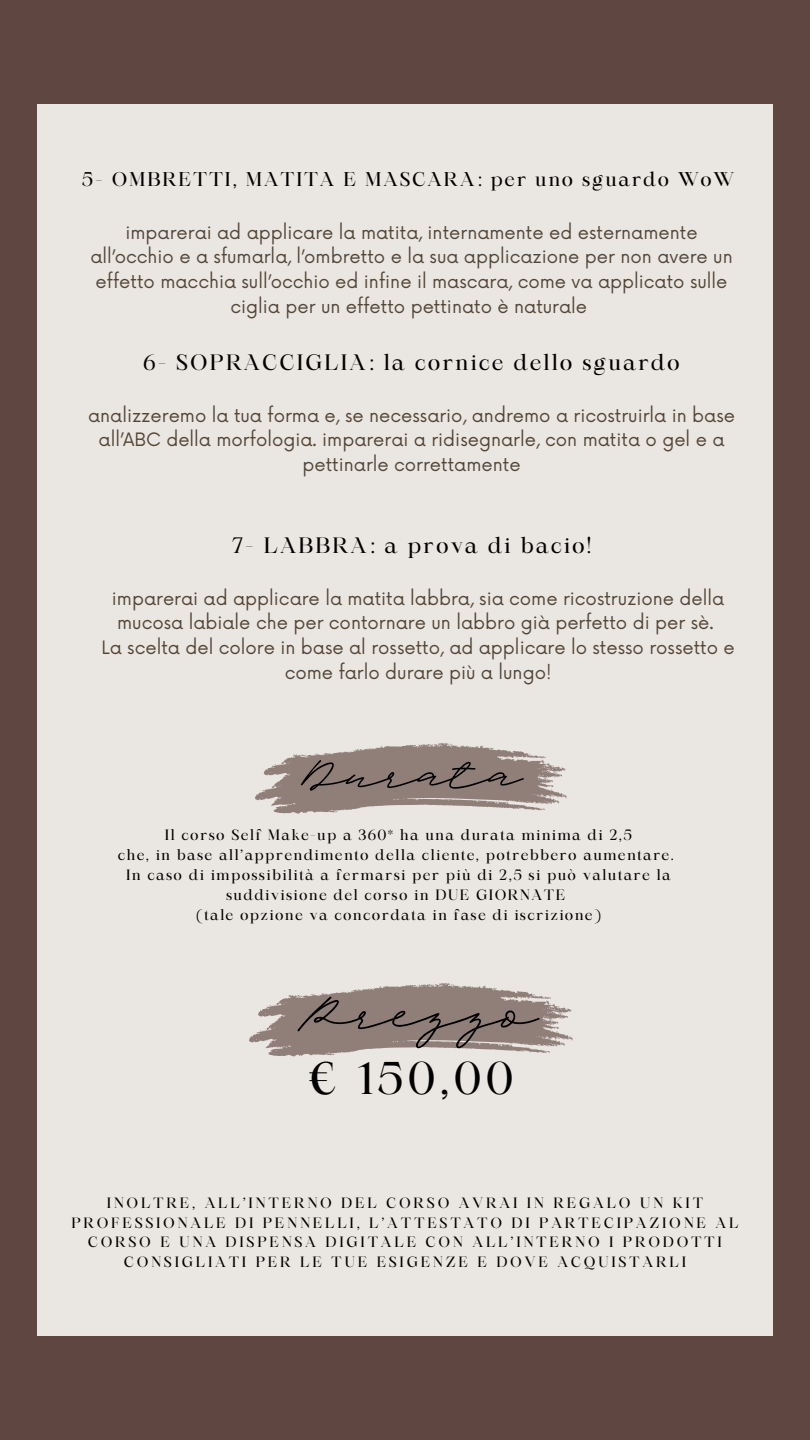
<style>
.page{position:relative;width:810px;height:1440px;background:#5f4641}
.page>*{position:absolute;margin:0;border:0;box-sizing:border-box;transform-origin:0 0}
.t1{font:62.5px "Scandilover Script";color:#000}
.t2{font:55.2px "Scandilover Script";color:#000}
.t3{font:44px "Maharlika";color:#000}
.t4{font:21.4px "Maharlika";letter-spacing:.095em;color:#000}
.t5{font:19.1px "Maharlika";letter-spacing:.095em;color:#000}
.t6{font:18px/24.8px "Now";color:#544637;text-align:center}
.t7{font:14.3px/19.9px "Maharlika";letter-spacing:.095em;color:#000;text-align:center}
.t8{font:14.3px/19.5px "Maharlika";letter-spacing:.185em;color:#000;text-align:center}
</style>
<div class="page">
<div style="left:37px;top:104px;width:736px;height:1232px;background:#eae6e2"></div>
<svg style="left:249px;top:983px;width:324px;height:74px"></svg>
<svg style="left:255px;top:743px;width:312px;height:71px"></svg>
<h5 class="t5" style="left:82px;top:171px;width:654px">5- OMBRETTI, MATITA E MASCARA: per uno sguardo WoW</h5>
<h5 class="t6" style="left:90px;top:221px;width:644px">imparerai ad applicare la matita, internamente ed esternamente all’occhio e a sfumarla, l’ombretto e la sua applicazione per non avere un effetto macchia sull’occhio ed infine il mascara, come va applicato sulle ciglia per un effetto pettinato è naturale</h5>
<h4 class="t4" style="left:143px;top:353px;width:538px">6- SOPRACCIGLIA: la cornice dello sguardo</h4>
<h5 class="t6" style="left:88px;top:404px;width:648px">analizzeremo la tua forma e, se necessario, andremo a ricostruirla in base all’ABC della morfologia. imparerai a ridisegnarle, con matita o gel e a pettinarle correttamente</h5>
<h4 class="t4" style="left:232px;top:536px;width:361px">7- LABBRA: a prova di bacio!</h4>
<h5 class="t6" style="left:101px;top:587px;width:635px">imparerai ad applicare la matita labbra, sia come ricostruzione della mucosa labiale che per contornare un labbro già perfetto di per sè.<br>La scelta del colore in base al rossetto, ad applicare lo stesso rossetto e come farlo durare più a lungo!</h5>
<p class="t2" style="left:300px;top:752px;width:224px">Durata</p>
<p class="t7" style="left:165px;top:826px;width:469px">Il corso Self Make-up a 360* ha una durata minima di 2,5</p>
<p class="t7" style="left:118px;top:846px;width:558px">che, in base all’apprendimento della cliente, potrebbero aumentare.</p>
<p class="t7" style="left:126px;top:866px;width:546px">In caso di impossibilità a fermarsi per più di 2,5 si può valutare la suddivisione del corso in DUE GIORNATE</p>
<p class="t7" style="left:196px;top:906px;width:406px">(tale opzione va concordata in fase di iscrizione)</p>
<p class="t1" style="left:297px;top:988px;width:243px">Prezzo</p>
<h2 class="t3" style="left:308px;top:1061px;width:207px">€ 150,00</h2>
<h1 class="t8" style="left:71px;top:1195px;width:669px">INOLTRE, ALL’INTERNO DEL CORSO AVRAI IN REGALO UN KIT PROFESSIONALE DI PENNELLI, L’ATTESTATO DI PARTECIPAZIONE AL CORSO E UNA DISPENSA DIGITALE CON ALL’INTERNO I PRODOTTI CONSIGLIATI PER LE TUE ESIGENZE E DOVE ACQUISTARLI</h1>
</div>
